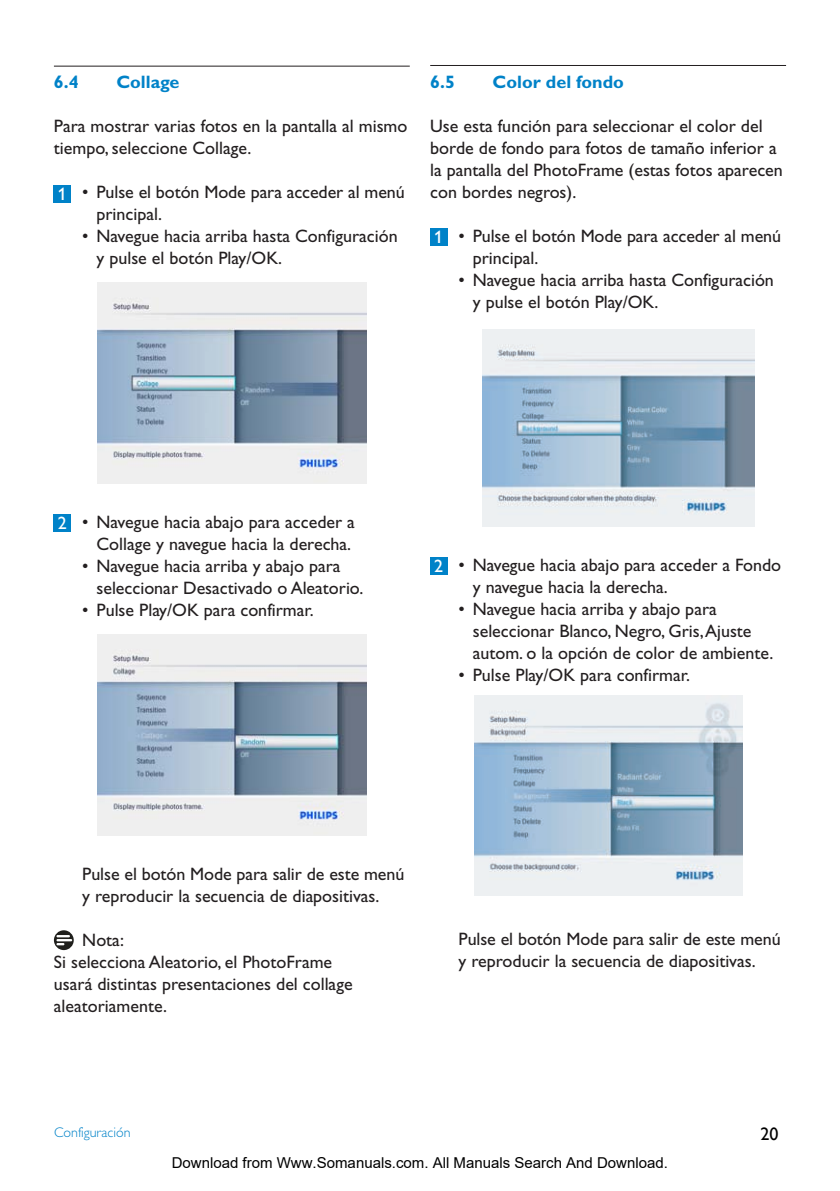
<style>
.page{position:relative;width:840px;height:1191px;background:#fff}
.page>*{position:absolute;margin:0;border:0;box-sizing:border-box;transform-origin:0 0}
.t04_Body_text{font:18px/22px "Gill Alt One";color:#231f20}
.t06_Caution{font:18px/22px "Gill Alt One";color:#231f20}
.t02_Chapter_heading{font:700 18px "Gill Alt One";color:#0082c8}
.t1{font:18px "Gill Alt One";color:#fff}
.t2{font:18px "Gill Sans";color:#000}
.t3{font:15px "Arial";color:#000}
.t31_Chapter_indicati{font:300 14px "Gill Alt One";color:#0082c8}
</style>
<div class="page">
<hr style="left:54px;top:66px;width:355px;height:1px;background:#231f20">
<div style="left:54px;top:185px;width:17px;height:17px;background:#0082c8"></div>
<img style="left:97px;top:282px;width:269px;height:202px">
<div style="left:54px;top:514px;width:17px;height:17px;background:#0082c8"></div>
<img style="left:97px;top:634px;width:269px;height:202px">
<svg style="left:54px;top:930px;width:20px;height:20px"></svg>
<svg style="left:56px;top:935px;width:16px;height:10px"></svg>
<hr style="left:430px;top:65px;width:355px;height:1px;background:#231f20">
<div style="left:430px;top:228px;width:17px;height:17px;background:#0082c8"></div>
<div style="left:430px;top:558px;width:17px;height:17px;background:#0082c8"></div>
<img style="left:474px;top:695px;width:268px;height:200px">
<img style="left:482px;top:330px;width:272px;height:196px">
<p class="t02_Chapter_heading" style="left:54px;top:72px;width:26px">6.4</p>
<p class="t02_Chapter_heading" style="left:116px;top:72px;width:65px">Collage</p>
<p class="t04_Body_text" style="left:54px;top:115px;width:355px">Para mostrar varias fotos en la pantalla al mismo tiempo, seleccione Collage.</p>
<p class="t1" style="left:58px;top:183px;width:10px">1</p>
<p class="t04_Body_text" style="left:96px;top:181px;width:310px;text-indent:-14px">• Pulse el botón Mode para acceder al menú principal.</p>
<p class="t04_Body_text" style="left:96px;top:225px;width:302px;text-indent:-14px">• Navegue hacia arriba hasta Configuración y pulse el botón Play/OK.</p>
<p class="t02_Chapter_heading" style="left:430px;top:71px;width:26px">6.5</p>
<p class="t02_Chapter_heading" style="left:492px;top:71px;width:133px">Color del fondo</p>
<p class="t04_Body_text" style="left:430px;top:115px;width:354px">Use esta función para seleccionar el color del borde de fondo para fotos de tamaño inferior a la pantalla del PhotoFrame (estas fotos aparecen con bordes negros).</p>
<p class="t1" style="left:434px;top:226px;width:10px">1</p>
<p class="t04_Body_text" style="left:472px;top:225px;width:310px;text-indent:-14px">• Pulse el botón Mode para acceder al menú principal.</p>
<p class="t04_Body_text" style="left:472px;top:269px;width:302px;text-indent:-14px">• Navegue hacia arriba hasta Configuración y pulse el botón Play/OK.</p>
<p class="t1" style="left:58px;top:512px;width:10px">2</p>
<p class="t04_Body_text" style="left:82px;top:510px;width:274px;text-align:center">• Navegue hacia abajo para acceder a<br>Collage y navegue hacia la derecha.</p>
<p class="t04_Body_text" style="left:96px;top:554px;width:268px;text-indent:-14px">• Navegue hacia arriba y abajo para seleccionar Desactivado o Aleatorio.</p>
<p class="t04_Body_text" style="left:82px;top:598px;width:233px">• Pulse Play/OK para confirmar.</p>
<p class="t1" style="left:434px;top:556px;width:10px">2</p>
<p class="t04_Body_text" style="left:472px;top:554px;width:310px;text-indent:-14px">• Navegue hacia abajo para acceder a Fondo y navegue hacia la derecha.</p>
<p class="t04_Body_text" style="left:472px;top:598px;width:302px;text-indent:-14px">• Navegue hacia arriba y abajo para seleccionar Blanco, Negro, Gris, Ajuste autom. o la opción de color de ambiente.</p>
<p class="t04_Body_text" style="left:458px;top:664px;width:233px">• Pulse Play/OK para confirmar.</p>
<p class="t04_Body_text" style="left:82px;top:862px;width:323px">Pulse el botón Mode para salir de este menú y reproducir la secuencia de diapositivas.</p>
<p class="t06_Caution" style="left:82px;top:928px;width:43px">Nota:</p>
<p class="t06_Caution" style="left:54px;top:950px;width:300px">Si selecciona Aleatorio, el PhotoFrame usará distintas presentaciones del collage aleatoriamente.</p>
<p class="t04_Body_text" style="left:458px;top:928px;width:323px">Pulse el botón Mode para salir de este menú y reproducir la secuencia de diapositivas.</p>
<p class="t31_Chapter_indicati" style="left:54px;top:1124px;width:78px">Configuración</p>
<p class="t2" style="left:760px;top:1123px;width:19px">20</p>
<p class="t3" style="left:172px;top:1154px;width:497px">Download from Www.Somanuals.com. All Manuals Search And Download.</p>
</div>
